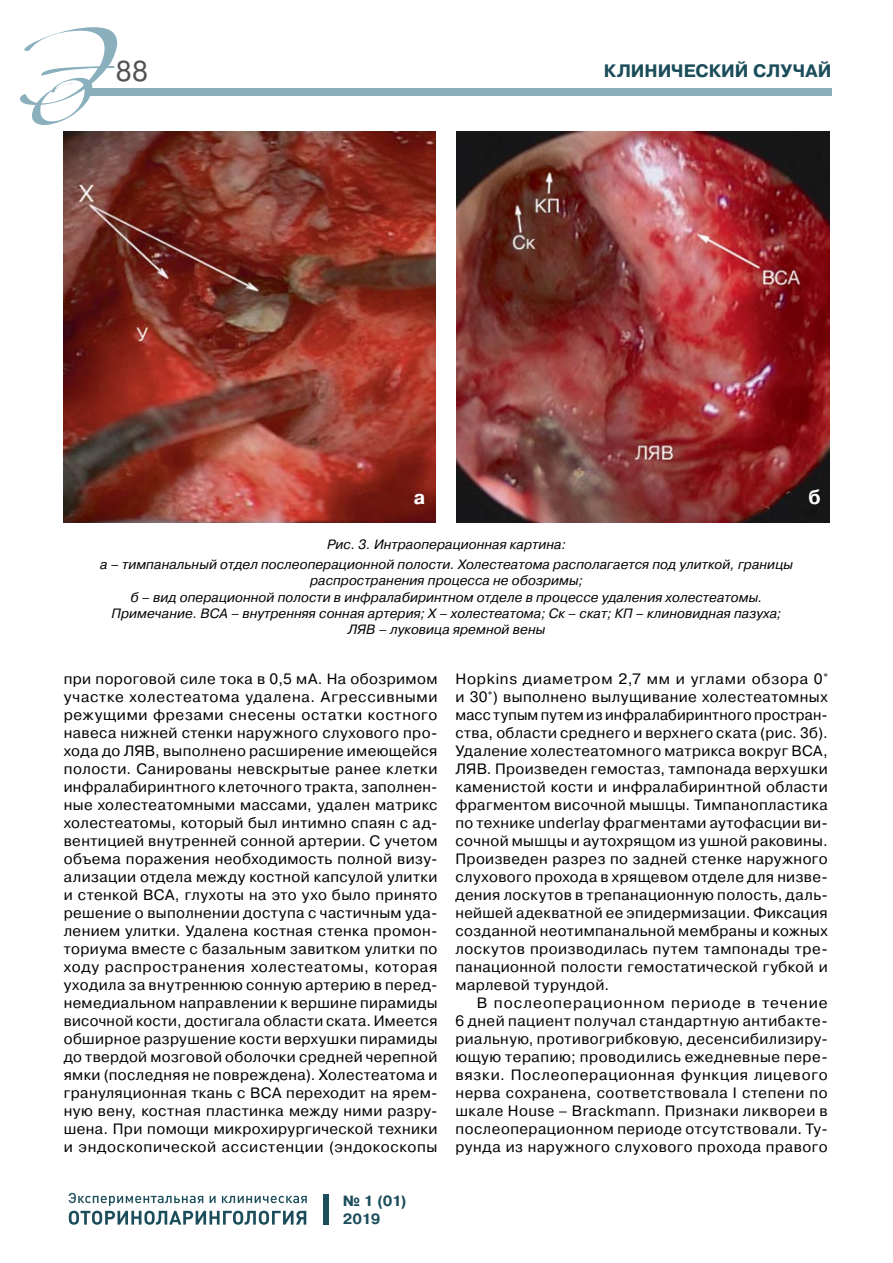
<style>
.page{position:relative;width:893px;height:1263px;background:#fff}
.page>*{position:absolute;margin:0;border:0;box-sizing:border-box;transform-origin:0 0}
.t1{font:28.5px "Pragmatica C";color:#515254}
.t2{font:700 19.5px "Pragmatica C";color:#fff}
.t3{font:700 18px "Pragmatica C";color:#1b4d5b}
.t4{font:15px/18px "Pragmatica C";letter-spacing:.035em;color:#000;text-align:justify}
.t5{font:700 14.85px/17.5px "Pragmatica C";letter-spacing:-.03em;color:#1b4d5b}
.t6{font:italic 13.5px/16.2px "Pragmatica C";letter-spacing:.005em;color:#000;text-align:center}
</style>
<div class="page">
<div style="left:90px;top:88px;width:742px;height:8px;background:#8bb0bd"></div>
<svg style="left:20px;top:27px;width:97px;height:98px"></svg>
<svg style="left:69px;top:1193px;width:238px;height:32px"></svg>
<div style="left:324px;top:1194px;width:5px;height:31px;background:#1b4d5b"></div>
<img style="left:457px;top:131px;width:372px;height:391px">
<img style="left:63px;top:131px;width:372px;height:391px">
<h1 class="t1" style="left:116px;top:55px;width:34px">88</h1>
<p class="t3" style="left:604px;top:61px;width:229px">КЛИНИЧЕСКИЙ СЛУЧАЙ</p>
<h2 class="t2" style="left:413px;top:486px;width:13px">а</h2>
<h2 class="t2" style="left:808px;top:486px;width:14px">б</h2>
<p class="t6" style="left:100px;top:534px;width:694px;line-height:20.4px">Рис. 3. Интраоперационная картина:<br>а – тимпанальный отдел послеоперационной полости. Холестеатома располагается под улиткой, границы</p>
<p class="t6" style="left:112px;top:573px;width:671px">распространения процесса не обозримы;<br>б – вид операционной полости в инфралабиринтном отделе в процессе удаления холестеатомы.<br>Примечание. ВСА – внутренняя сонная артерия; Х – холестеатома; Ск – скат; КП – клиновидная пазуха; ЛЯВ – луковица яремной вены</p>
<p class="t4" style="left:64px;top:670px;width:375px">при пороговой силе тока в 0,5 мА. На обозримом участке холестеатома удалена. Агрессивными режущими фрезами снесены остатки костного навеса нижней стенки наружного слухового про&shy;хода до ЛЯВ, выполнено расширение имеющейся полости. Санированы невскрытые ранее клетки инфралабиринтного клеточного тракта, заполнен&shy;ные холестеатомными массами, удален матрикс холестеатомы, который был интимно спаян с ад&shy;вентицией внутренней сонной артерии. С учетом объема поражения необходимость полной визу&shy;ализации отдела между костной капсулой улитки и стенкой ВСА, глухоты на это ухо было принято решение о выполнении доступа с частичным уда&shy;лением улитки. Удалена костная стенка промон&shy;ториума вместе с базальным завитком улитки по ходу распространения холестеатомы, которая уходила за внутреннюю сонную артерию в перед&shy;немедиальном направлении к вершине пирамиды височной кости, достигала области ската. Имеется обширное разрушение кости верхушки пирамиды до твердой мозговой оболочки средней черепной ямки (последняя не повреждена). Холестеатома и грануляционная ткань с ВСА переходит на ярем&shy;ную вену, костная пластинка между ними разру&shy;шена. При помощи микрохирургической техники и эндоскопической ассистенции (эндокоскопы</p>
<p class="t5" style="left:343px;top:1192px;width:65px">№ 1 (01)<br>2019</p>
<p class="t4" style="left:455px;top:670px;width:374px">Hopkins диаметром 2,7 мм и углами обзора 0° и 30°) выполнено вылущивание холестеатомных масс тупым путем из инфралабиринтного простран&shy;ства, области среднего и верхнего ската (рис. 3б).<br>Удаление холестеатомного матрикса вокруг ВСА, ЛЯВ. Произведен гемостаз, тампонада верхушки каменистой кости и инфралабиринтной области фрагментом височной мышцы. Тимпанопластика по технике underlay фрагментами аутофасции ви&shy;сочной мышцы и аутохрящом из ушной раковины.<br>Произведен разрез по задней стенке наружного слухового прохода в хрящевом отделе для низве&shy;дения лоскутов в трепанационную полость, даль&shy;нейшей адекватной ее эпидермизации. Фиксация созданной неотимпанальной мембраны и кожных лоскутов производилась путем тампонады тре&shy;панационной полости гемостатической губкой и марлевой турундой.</p>
<p class="t4" style="left:455px;top:994px;width:374px;text-indent:21px">В послеоперационном периоде в течение 6 дней пациент получал стандартную антибакте&shy;риальную, противогрибковую, десенсибилизиру&shy;ющую терапию; проводились ежедневные пере&shy;вязки. Послеоперационная функция лицевого нерва сохранена, соответствовала I степени по шкале House – Braсkmann. Признаки ликвореи в послеоперационном периоде отсутствовали. Ту&shy;рунда из наружного слухового прохода правого</p>
</div>
